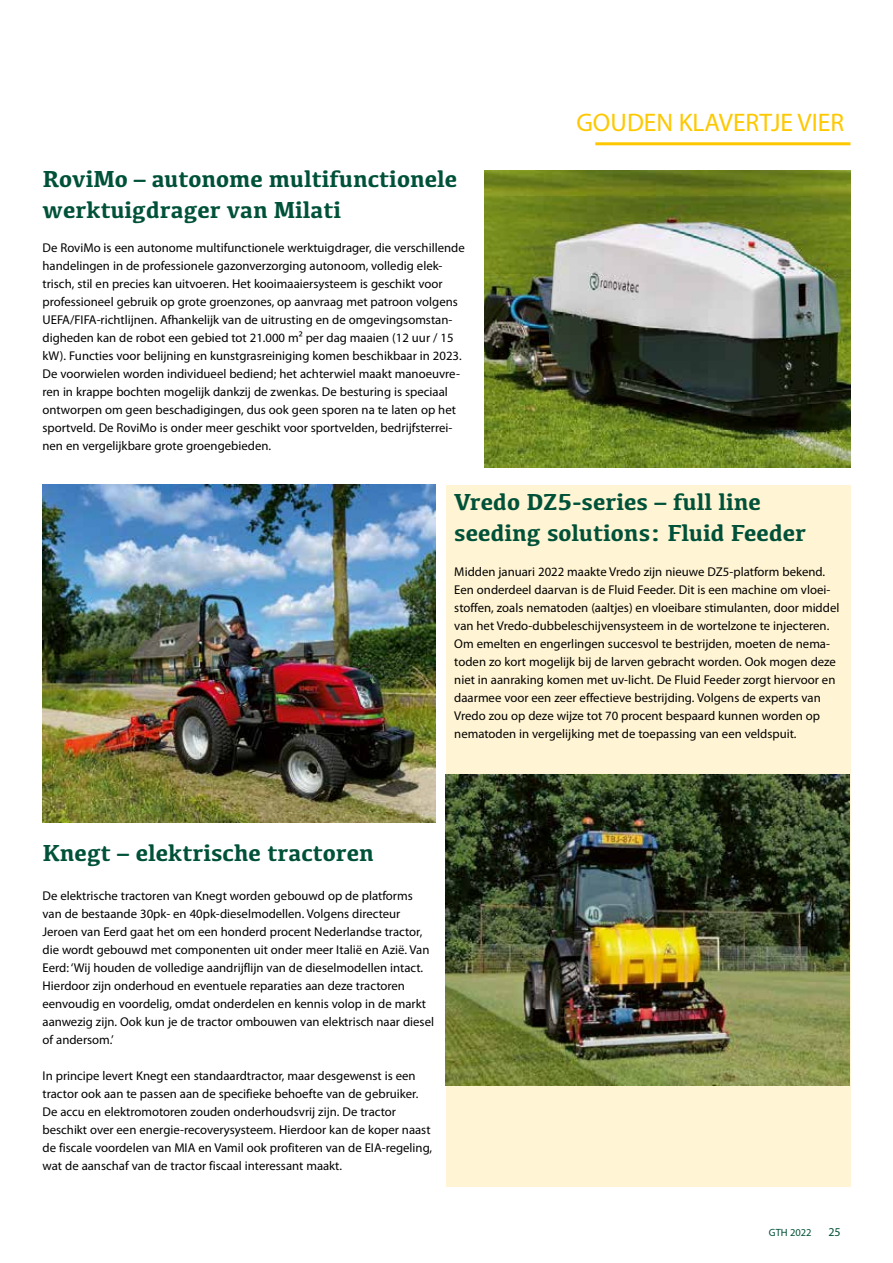
<style>
.page{position:relative;width:893px;height:1263px;background:#fff}
.page>*{position:absolute;margin:0;border:0;box-sizing:border-box;transform-origin:0 0}
.t1{font:25.5px "Myriad Pro";color:#fec800}
.t2{font:700 24px/31.5px "Kefa";color:#005139}
.t3{font:12.75px/18px "Myriad Pro";color:#000}
.t4{font:12px "Myriad Pro";color:#005139}
.t5{font:10.5px "Myriad Pro";color:#005139}
</style>
<div class="page">
<hr style="left:595px;top:142px;width:255px;height:3px;background:#fec800">
<div style="left:446px;top:485px;width:404px;height:701px;background:#fff4d3"></div>
<img style="left:485px;top:170px;width:365px;height:298px">
<img style="left:446px;top:775px;width:403px;height:310px">
<img style="left:43px;top:485px;width:392px;height:338px">
<h2 class="t2" style="left:43px;top:162px;width:416px">RoviMo – autonome multifunctionele werktuigdrager van Milati</h2>
<p class="t3" style="left:43px;top:239px;width:424px">De RoviMo is een autonome multifunctionele werktuigdrager, die verschillende handelingen in de professionele gazonverzorging autonoom, volledig elek&shy;trisch, stil en precies kan uitvoeren. Het kooimaaiersysteem is geschikt voor professioneel gebruik op grote groenzones, op aanvraag met patroon volgens UEFA/FIFA-richtlijnen. Afhankelijk van de uitrusting en de omgevingsomstan&shy;digheden kan de robot een gebied tot 21.000 m2 per dag maaien (12 uur / 15 kW). Functies voor belijning en kunstgrasreiniging komen beschikbaar in 2023.<br>De voorwielen worden individueel bediend; het achterwiel maakt manoeuvre&shy;ren in krappe bochten mogelijk dankzij de zwenkas. De besturing is speciaal ontworpen om geen beschadigingen, dus ook geen sporen na te laten op het sportveld. De RoviMo is onder meer geschikt voor sportvelden, bedrijfsterrei&shy;nen en vergelijkbare grote groengebieden.</p>
<h1 class="t1" style="left:576px;top:107px;width:269px">GOUDEN KLAVERTJE VIER</h1>
<h2 class="t2" style="left:454px;top:485px;width:353px">Vredo DZ5-series – full line seeding solutions: Fluid Feeder</h2>
<p class="t3" style="left:454px;top:563px;width:387px">Midden januari 2022 maakte Vredo zijn nieuwe DZ5-platform bekend.<br>Een onderdeel daarvan is de Fluid Feeder. Dit is een machine om vloei&shy;stoffen, zoals nematoden (aaltjes) en vloeibare stimulanten, door middel van het Vredo-dubbeleschijvensysteem in de wortelzone te injecteren.<br>Om emelten en engerlingen succesvol te bestrijden, moeten de nema&shy;toden zo kort mogelijk bij de larven gebracht worden. Ook mogen deze niet in aanraking komen met uv-licht. De Fluid Feeder zorgt hiervoor en daarmee voor een zeer effectieve bestrijding. Volgens de experts van Vredo zou op deze wijze tot 70 procent bespaard kunnen worden op nematoden in vergelijking met de toepassing van een veldspuit.</p>
<h2 class="t2" style="left:43px;top:836px;width:333px">Knegt – elektrische tractoren</h2>
<p class="t3" style="left:43px;top:887px;width:393px">De elektrische tractoren van Knegt worden gebouwd op de platforms van de bestaande 30pk- en 40pk-dieselmodellen. Volgens directeur Jeroen van Eerd gaat het om een honderd procent Nederlandse tractor, die wordt gebouwd met componenten uit onder meer Italië en Azië. Van Eerd: ‘Wij houden de volledige aandrijflijn van de dieselmodellen intact.<br>Hierdoor zijn onderhoud en eventuele reparaties aan deze tractoren eenvoudig en voordelig, omdat onderdelen en kennis volop in de markt aanwezig zijn. Ook kun je de tractor ombouwen van elektrisch naar diesel of andersom.’</p>
<p class="t3" style="left:43px;top:1067px;width:391px">In principe levert Knegt een standaardtractor, maar desgewenst is een tractor ook aan te passen aan de specifieke behoefte van de gebruiker.<br>De accu en elektromotoren zouden onderhoudsvrij zijn. De tractor beschikt over een energie-recoverysysteem. Hierdoor kan de koper naast de fiscale voordelen van MIA en Vamil ook profiteren van de EIA-regeling, wat de aanschaf van de tractor fiscaal interessant maakt.</p>
<p class="t5" style="left:769px;top:1226px;width:44px">GTH 2022</p>
<p class="t4" style="left:828px;top:1224px;width:14px">25</p>
</div>
